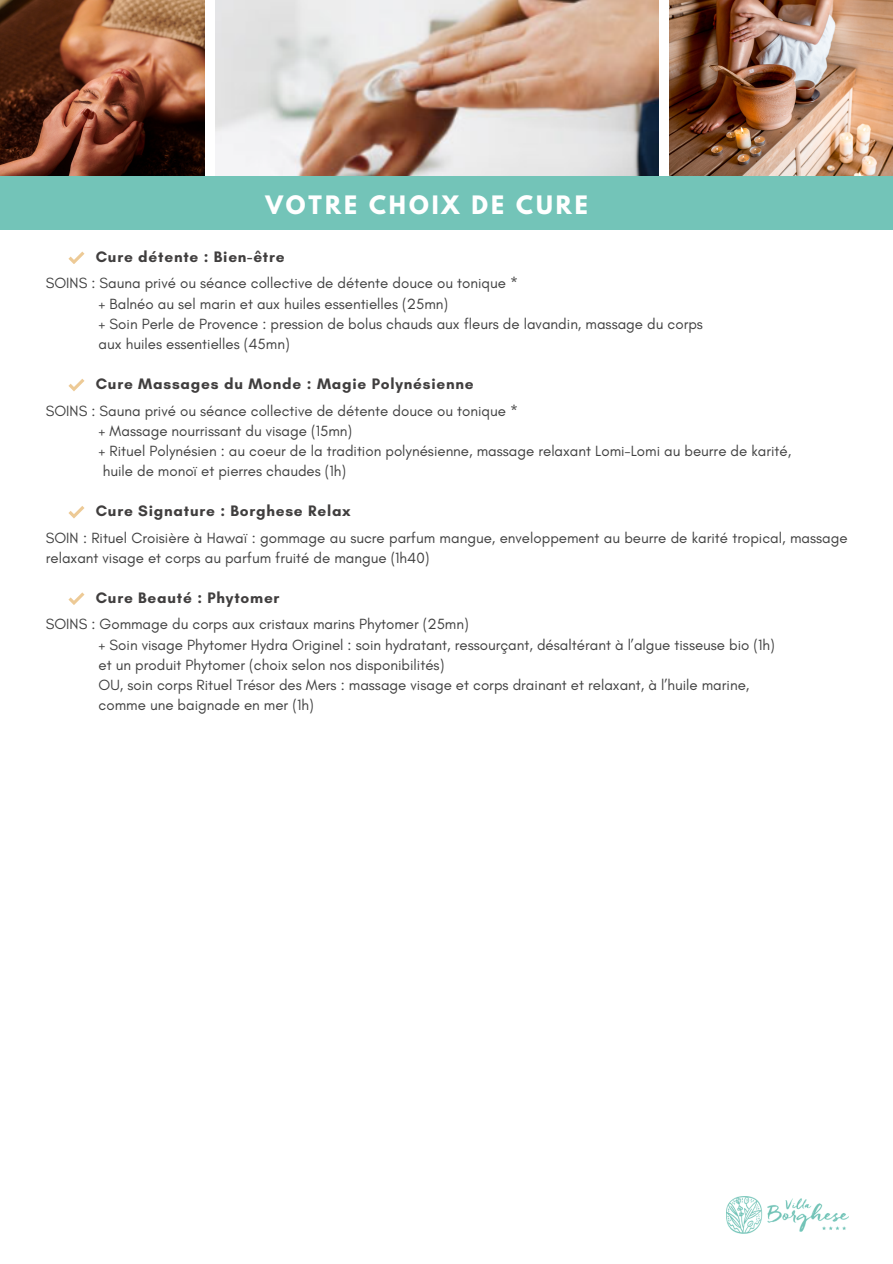
<style>
.page{position:relative;width:893px;height:1264px;background:#fff}
.page>*{position:absolute;margin:0;border:0;box-sizing:border-box;transform-origin:0 0}
.t1{font:700 22.5px "League Spartan";letter-spacing:.13em;color:#fff}
.t2{font:700 15.45px "Glacial Indifference";letter-spacing:.05em;color:#403e3e}
.t3{font:15px/20.2px "Glacial Indifference";color:#404040}
</style>
<div class="page">
<img style="left:216px;top:0;width:442px;height:176px">
<img style="left:669px;top:0;width:223px;height:176px">
<img style="left:0;top:0;width:204px;height:176px">
<div style="left:0;top:176px;width:892px;height:53px;background:#73c4b8"></div>
<img style="left:726px;top:1196px;width:122px;height:37px">
<svg style="left:69px;top:251px;width:15px;height:13px"></svg>
<svg style="left:69px;top:379px;width:15px;height:12px"></svg>
<svg style="left:69px;top:506px;width:15px;height:12px"></svg>
<svg style="left:69px;top:592px;width:15px;height:12px"></svg>
<p class="t1" style="left:265px;top:193px;width:324px">VOTRE CHOIX DE CURE</p>
<h2 class="t2" style="left:96px;top:247px;width:190px">Cure détente : Bien-être</h2>
<p class="t3" style="left:46px;top:273px;width:473px">SOINS : Sauna privé ou séance collective de détente douce ou tonique *</p>
<p class="t3" style="left:99px;top:293px;width:351px">+ Balnéo au sel marin et aux huiles essentielles (25mn)</p>
<p class="t3" style="left:99px;top:313px;width:605px">+ Soin Perle de Provence : pression de bolus chauds aux fleurs de lavandin, massage du corps</p>
<p class="t3" style="left:99px;top:334px;width:192px">aux huiles essentielles (45mn)</p>
<p class="t2" style="left:96px;top:374px;width:379px">Cure Massages du Monde : Magie Polynésienne</p>
<h2 class="t3" style="left:46px;top:400px;width:473px">SOINS : Sauna privé ou séance collective de détente douce ou tonique *</h2>
<p class="t3" style="left:99px;top:420px;width:255px">+ Massage nourrissant du visage (15mn)</p>
<p class="t3" style="left:99px;top:440px;width:694px">+ Rituel Polynésien : au coeur de la tradition polynésienne, massage relaxant Lomi-Lomi au beurre de karité,</p>
<p class="t3" style="left:103px;top:461px;width:245px">huile de monoï et pierres chaudes (1h)</p>
<p class="t2" style="left:96px;top:501px;width:256px">Cure Signature : Borghese Relax</p>
<p class="t3" style="left:46px;top:527px;width:803px">SOIN : Rituel Croisière à Hawaï : gommage au sucre parfum mangue, enveloppement au beurre de karité tropical, massage relaxant visage et corps au parfum fruité de mangue (1h40)</p>
<h2 class="t2" style="left:96px;top:588px;width:185px">Cure Beauté : Phytomer</h2>
<p class="t3" style="left:46px;top:614px;width:424px">SOINS : Gommage du corps aux cristaux marins Phytomer (25mn)</p>
<p class="t3" style="left:99px;top:634px;width:677px">+ Soin visage Phytomer Hydra Originel : soin hydratant, ressourçant, désaltérant à l’algue tisseuse bio (1h)</p>
<h2 class="t3" style="left:99px;top:654px;width:347px">et un produit Phytomer (choix selon nos disponibilités)</h2>
<p class="t3" style="left:99px;top:674px;width:652px">OU, soin corps Rituel Trésor des Mers : massage visage et corps drainant et relaxant, à l’huile marine,</p>
<p class="t3" style="left:99px;top:695px;width:216px">comme une baignade en mer (1h)</p>
</div>
